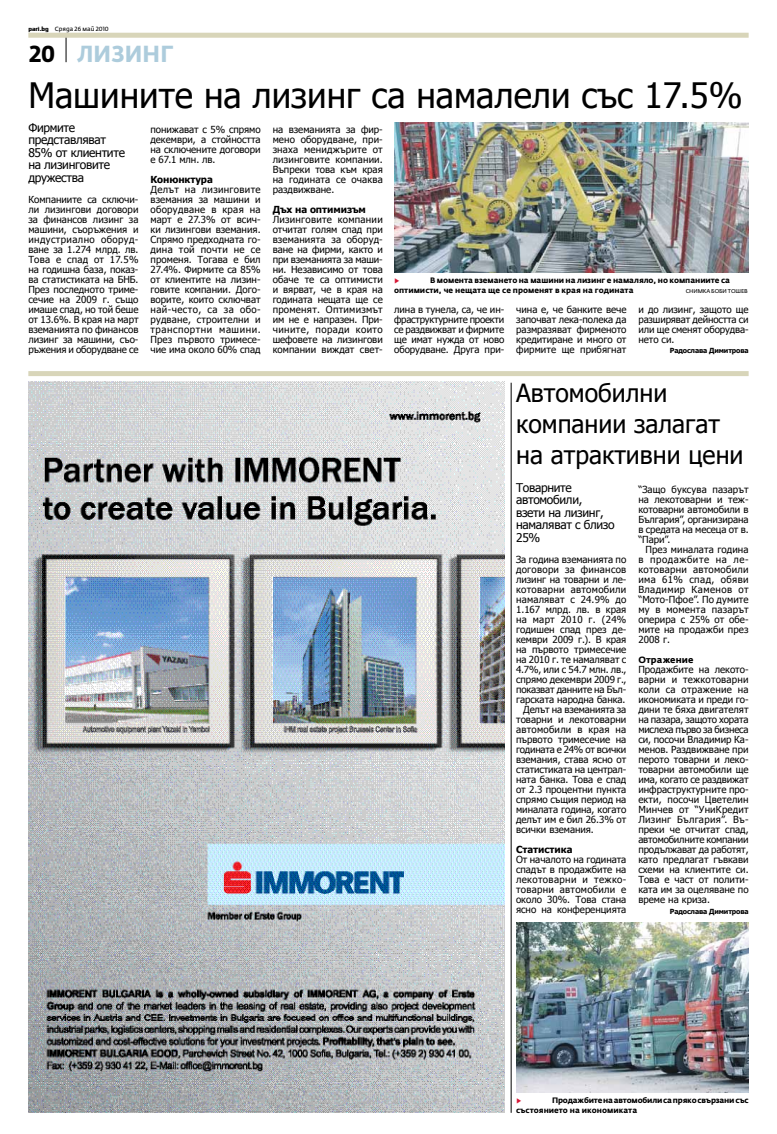
<style>
.page{position:relative;width:777px;height:1134px;background:#fff}
.page>*{position:absolute;margin:0;border:0;box-sizing:border-box;transform-origin:0 0}
.t1{font:35px "Tahoma";color:#000}
.t2{font:25px/31px "Tahoma";color:#000}
.t3{font:700 23px "Fedra Sans Alt Pro";letter-spacing:.01em;color:#adccdc;scale:.96 1}
.t4{font:12px/12.5px "Tahoma";letter-spacing:-.025em;color:#000}
.t5{font:9.7px/10px "Tahoma";color:#000;text-align:justify}
.t6{font:9.7px "Tahoma";letter-spacing:.025em;color:#000}
.t7{font:9.7px "Tahoma";letter-spacing:.03em;color:#000}
.t8{font:9.7px "Tahoma";letter-spacing:.04em;color:#000}
.t9{font:9.7px "Tahoma";letter-spacing:-.02em;color:#000}
.t10{font:9.7px "Tahoma";letter-spacing:-.025em;color:#000}
.t11{font:9.7px "Tahoma";letter-spacing:.02em;color:#000}
.t12{font:9.7px "Tahoma";letter-spacing:.055em;color:#000}
.t13{font:700 9px "Fedra Sans Alt Pro";letter-spacing:.01em;color:#000}
.t14{font:700 7.8px/10px "Fedra Sans Alt Pro";letter-spacing:-.005em;color:#000}
.t15{font:700 7.8px/10px "Fedra Sans Alt Pro";letter-spacing:-.025em;color:#000}
.t16{font:700 7.8px "Fedra Sans Alt Pro";color:#d71635}
.t17{font:700 7px "Tahoma";letter-spacing:-.02em;color:#000}
.t18{font:6px "Fedra Sans Alt Pro";color:#000}
.t19{font:5.5px "Fedra Sans Alt Pro";letter-spacing:-.02em;color:#000}
.s1{font-family:"District";font-weight:500}
.s2{color:#000}
.s3{font-weight:700}
</style>
<div class="page">
<div style="left:28px;top:371px;width:720px;height:5px;background:#d8d5b9"></div>
<img style="left:28px;top:381px;width:477px;height:732px">
<svg style="left:66px;top:38px;width:1px;height:24px"></svg>
<div style="left:28px;top:33px;width:720px;height:5px;background:#d8d5b9"></div>
<img style="left:394px;top:123px;width:354px;height:150px">
<img style="left:516px;top:923px;width:232px;height:169px">
<hr style="left:511px;top:383px;width:1px;height:730px;background:#000">
<p class="t18" style="left:28px;top:25px;width:82px"><span class="s1">pari.bg</span> Сряда 26 май 2010</p>
<p class="t3" style="left:28px;top:40px;width:153px"><span class="s2">20</span> ЛИЗИНГ</p>
<p class="t1" style="left:28px;top:72px;width:715px">Машините на лизинг са намалели със 17.5%</p>
<p class="t4" style="left:28px;top:121px;width:98px">Фирмите представляват<br>85% от клиентите на лизинговите дружества</p>
<p class="t5" style="left:28px;top:194px;width:112px">Компаниите са сключи&shy;ли лизингови договори за финансов лизинг за машини, съоръжения и индустриално оборуд&shy;ване за 1.274 млрд. лв.<br>Това е спад от 17.5% на годишна база, показ&shy;ва статистиката на БНБ.<br>През последното триме&shy;сечие на 2009 г. също имаше спад, но той беше от 13.6%. В края на март вземанията по финансов лизинг за машини, съо&shy;ръжения и оборудване се</p>
<p class="t5" style="left:150px;top:124px;width:112px">понижават с 5% спрямо декември, а стойността на сключените договори е 67.1 млн. лв.</p>
<p class="t5" style="left:150px;top:174px;width:112px;text-align:left"><span class="s3">Конюнктура<br></span>Делът на лизинговите вземания за машини и оборудване в края на март е 27.3% от всич&shy;ки лизингови вземания.<br>Спрямо предходната го&shy;дина той почти не се променя. Тогава е бил<br>27.4%. Фирмите са 85% от клиентите на лизин&shy;говите компании. Дого&shy;ворите, които сключват най-често, са за обо&shy;рудване, строителни и транспортни машини.<br>През първото тримесе&shy;чие има около 60% спад</p>
<p class="t5" style="left:273px;top:124px;width:112px">на вземанията за фир&shy;мено оборудване, при&shy;знаха мениджърите от лизинговите компании.<br>Въпреки това към края на годината се очаква раздвижване.</p>
<p class="t5" style="left:273px;top:204px;width:112px;text-align:left"><span class="s3">Дъх на оптимизъм<br></span>Лизинговите компании отчитат голям спад при вземанията за оборуд&shy;ване на фирми, както и при вземанията за маши&shy;ни. Независимо от това обаче те са оптимисти и вярват, че в края на годината нещата ще се променят. Оптимизмът им не е напразен. При&shy;чините, поради които шефовете на лизингови компании виждат свет-</p>
<p class="t14" style="left:394px;top:275px;width:337px;text-indent:36px">В момента вземането на машини на лизинг е намаляло, но компаниите са оптимисти, че нещата ще се променят в края на годината</p>
<p class="t16" style="left:394px;top:275px;width:7px">▶</p>
<p class="t19" style="left:686px;top:287px;width:63px">Снимка Боби Тошев</p>
<p class="t5" style="left:394px;top:304px;width:112px">лина в тунела, са, че ин&shy;фраструктурните проекти се раздвижват и фирмите ще имат нужда от ново оборудване. Друга при-</p>
<p class="t5" style="left:516px;top:304px;width:112px">чина е, че банките вече започват лека-полека да размразяват фирменото кредитиране и много от фирмите ще прибягнат</p>
<p class="t5" style="left:638px;top:304px;width:112px">и до лизинг, защото ще разширяват дейността си или ще сменят оборудва&shy;нето си.</p>
<p class="t17" style="left:670px;top:345px;width:80px">Радослава Димитрова</p>
<p class="t2" style="left:516px;top:376px;width:229px">Автомобилни компании залагат на атрактивни цени</p>
<p class="t4" style="left:516px;top:481px;width:100px">Товарните автомобили, взети на лизинг, намаляват с близо<br>25%</p>
<p class="t5" style="left:516px;top:554px;width:112px">За година вземанията по</p>
<p class="t6" style="left:516px;top:563px;width:112px">договори за финансов</p>
<p class="t5" style="left:516px;top:574px;width:112px">лизинг на товарни и ле-</p>
<p class="t7" style="left:516px;top:583px;width:112px">котоварни автомобили</p>
<p class="t11" style="left:516px;top:593px;width:112px">намаляват с 24.9% до</p>
<p class="t5" style="left:516px;top:604px;width:112px">1.167 млрд. лв. в края</p>
<p class="t6" style="left:516px;top:613px;width:112px">на март 2010 г. (24%</p>
<p class="t5" style="left:516px;top:624px;width:112px">годишен спад през де-</p>
<p class="t5" style="left:516px;top:634px;width:112px">кември 2009 г.). В края</p>
<p class="t5" style="left:516px;top:644px;width:112px">на първото тримесечие</p>
<p class="t5" style="left:516px;top:654px;width:112px">на 2010 г. те намаляват с</p>
<p class="t5" style="left:516px;top:664px;width:112px">4.7%, или с 54.7 млн. лв.,</p>
<p class="t5" style="left:516px;top:674px;width:112px">спрямо декември 2009 г.,</p>
<p class="t9" style="left:516px;top:683px;width:112px">показват данните на Бъл-</p>
<p class="t5" style="left:516px;top:694px;width:111px">гарската народна банка.</p>
<p class="t5" style="left:523px;top:704px;width:105px">Делът на вземанията за</p>
<p class="t5" style="left:516px;top:714px;width:112px">товарни и лекотоварни</p>
<p class="t6" style="left:516px;top:723px;width:112px">автомобили в края на</p>
<p class="t5" style="left:516px;top:734px;width:112px">първото тримесечие на</p>
<p class="t10" style="left:516px;top:743px;width:112px">годината е 24% от всички</p>
<p class="t5" style="left:516px;top:754px;width:112px">вземания, става ясно от</p>
<p class="t5" style="left:516px;top:764px;width:112px">статистиката на централ-</p>
<p class="t5" style="left:516px;top:774px;width:112px">ната банка. Това е спад</p>
<p class="t5" style="left:516px;top:784px;width:112px">от 2.3 процентни пункта</p>
<p class="t5" style="left:516px;top:794px;width:112px">спрямо същия период на</p>
<p class="t5" style="left:516px;top:804px;width:112px">миналата година, когато</p>
<p class="t5" style="left:516px;top:814px;width:112px">делът им е бил 26.3% от</p>
<p class="t5" style="left:516px;top:824px;width:79px">всички вземания.</p>
<p class="t5" style="left:516px;top:844px;width:112px;text-align:left"><span class="s3">Статистика<br></span>От началото на годината спадът в продажбите на лекотоварни и тежко&shy;товарни автомобили е около 30%. Това стана ясно на конференцията</p>
<p class="t5" style="left:638px;top:484px;width:112px">“Защо буксува пазарът</p>
<p class="t5" style="left:638px;top:494px;width:112px">на лекотоварни и теж-</p>
<p class="t5" style="left:638px;top:504px;width:112px">котоварни автомобили в</p>
<p class="t5" style="left:638px;top:514px;width:112px">България”, организирана</p>
<p class="t5" style="left:638px;top:524px;width:112px">в средата на месеца от в.</p>
<p class="t5" style="left:638px;top:534px;width:33px">“Пари”.</p>
<p class="t5" style="left:645px;top:544px;width:105px">През миналата година</p>
<p class="t12" style="left:638px;top:553px;width:112px">в продажбите на ле-</p>
<p class="t7" style="left:638px;top:563px;width:112px">котоварни автомобили</p>
<p class="t8" style="left:638px;top:573px;width:112px">има 61% спад, обяви</p>
<p class="t8" style="left:638px;top:583px;width:112px">Владимир Каменов от</p>
<p class="t5" style="left:638px;top:594px;width:112px">“Мото-Пфое”. По думите</p>
<p class="t6" style="left:638px;top:603px;width:112px">му в момента пазарът</p>
<p class="t5" style="left:638px;top:614px;width:112px">оперира с 25% от обе-</p>
<p class="t5" style="left:638px;top:624px;width:112px">мите на продажби през</p>
<p class="t5" style="left:638px;top:634px;width:33px">2008 г.</p>
<p class="t13" style="left:638px;top:654px;width:57px">Отражение</p>
<p class="t5" style="left:638px;top:664px;width:112px">Продажбите на лекото&shy;варни и тежкотоварни коли са отражение на икономиката и преди го&shy;дини те бяха двигателят на пазара, защото хората мислеха първо за бизнеса си, посочи Владимир Ка&shy;менов. Раздвижване при перото товарни и леко&shy;товарни автомобили ще има, когато се раздвижат инфраструктурните про&shy;екти, посочи Цветелин Минчев от “УниКредит Лизинг България”. Въ&shy;преки че отчитат спад, автомобилните компании продължават да работят, като предлагат гъвкави схеми на клиентите си.<br>Това е част от полити&shy;ката им за оцеляване по време на криза.</p>
<p class="t17" style="left:670px;top:906px;width:80px">Радослава Димитрова</p>
<p class="t15" style="left:516px;top:1095px;width:234px;text-indent:36px">Продажбите на автомобили са пряко свързани със състоянието на икономиката</p>
<p class="t16" style="left:516px;top:1095px;width:7px">▶</p>
</div>
